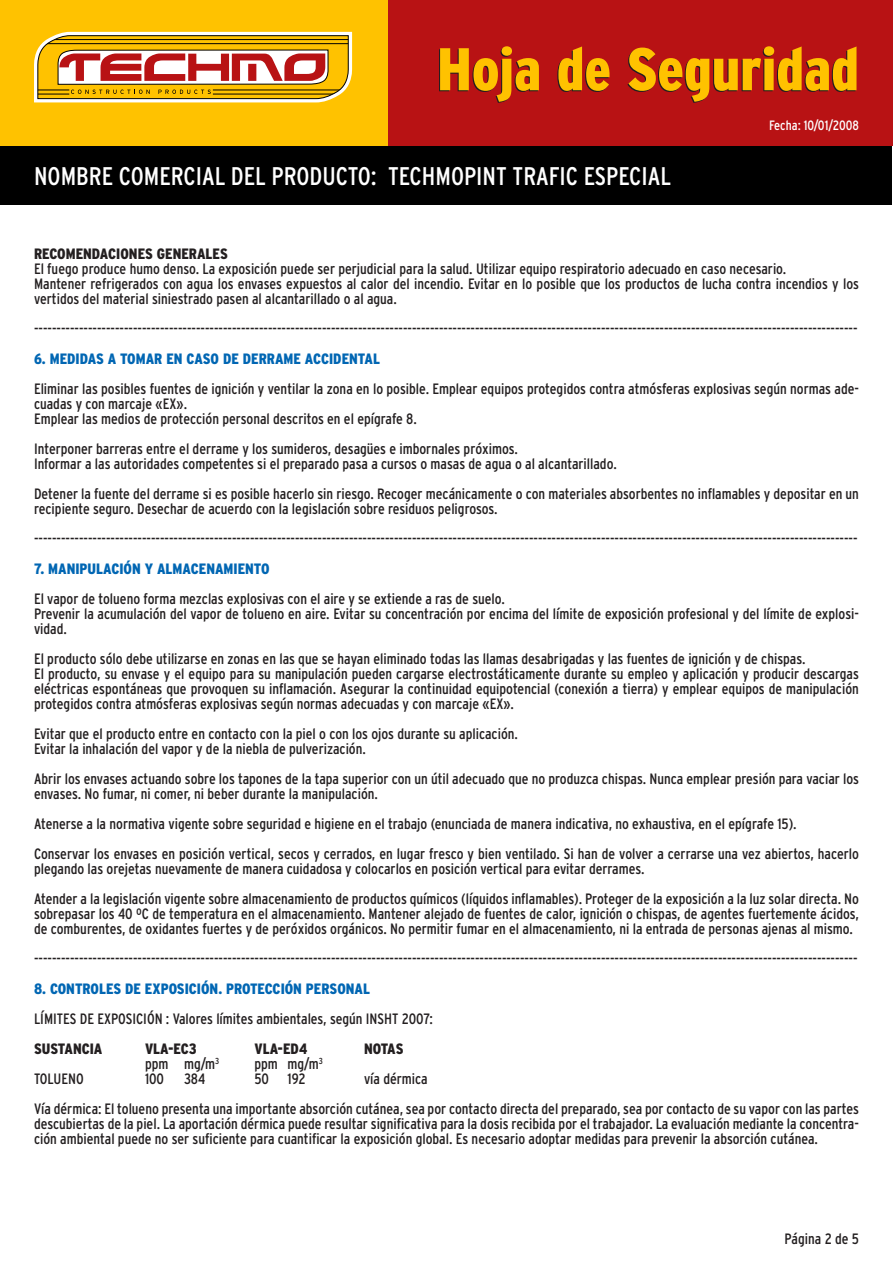
<style>
.page{position:relative;width:893px;height:1263px;background:#fff}
.page>*{position:absolute;margin:0;border:0;box-sizing:border-box;transform-origin:0 0}
.t1{font:900 condensed 60px "Interstate";color:#ffc200}
.t2{font:condensed 25.5px "Interstate";color:#fff}
.general{font:condensed 15px/15px "Interstate";color:#231f20}
.ladillo_azul{font:900 condensed 15px "Interstate";color:#0166b3}
.general-2{font:900 condensed 15px "Interstate";color:#231f20}
.t3{font:condensed 13.5px "Interstate";color:#fff}
</style>
<div class="page">
<div style="left:0;top:104px;width:892px;height:101px;background:#000"></div>
<div style="left:0;top:0;width:892px;height:145px;background:#ffc200"></div>
<div style="left:388px;top:0;width:504px;height:145px;background:#b81214"></div>
<svg style="left:34px;top:31px;width:319px;height:72px"></svg>
<h1 class="t1" style="left:437px;top:36px;width:423px">Hoja de Seguridad</h1>
<h2 class="t2" style="left:34px;top:162px;width:639px">NOMBRE COMERCIAL DEL PRODUCTO: TECHMOPINT TRAFIC ESPECIAL</h2>
<p class="t3" style="left:769px;top:117px;width:91px">Fecha: 10/01/2008</p>
<p class="general-2" style="left:34px;top:245px;width:195px">RECOMENDACIONES GENERALES</p>
<p class="general" style="left:34px;top:261px;width:754px">El fuego produce humo denso. La exposición puede ser perjudicial para la salud. Utilizar equipo respiratorio adecuado en caso necesario.</p>
<p class="general" style="left:34px;top:276px;width:826px">Mantener refrigerados con agua los envases expuestos al calor del incendio. Evitar en lo posible que los productos de lucha contra incendios y los vertidos del material siniestrado pasen al alcantarillado o al agua.</p>
<p class="general" style="left:34px;top:321px;width:825px">---------------------------------------------------------------------------------------------------------------------------------------------------------------------------------------</p>
<p class="ladillo_azul" style="left:34px;top:350px;width:347px">6. MEDIDAS A TOMAR EN CASO DE DERRAME ACCIDENTAL</p>
<p class="general" style="left:34px;top:381px;width:826px">Eliminar las posibles fuentes de ignición y ventilar la zona en lo posible. Emplear equipos protegidos contra atmósferas explosivas según normas ade&shy;cuadas y con marcaje «EX».</p>
<p class="general" style="left:34px;top:411px;width:384px">Emplear las medios de protección personal descritos en el epígrafe 8.</p>
<p class="general" style="left:34px;top:441px;width:485px">Interponer barreras entre el derrame y los sumideros, desagües e imbornales próximos.</p>
<p class="general" style="left:34px;top:456px;width:584px">Informar a las autoridades competentes si el preparado pasa a cursos o masas de agua o al alcantarillado.</p>
<p class="general" style="left:34px;top:486px;width:826px">Detener la fuente del derrame si es posible hacerlo sin riesgo. Recoger mecánicamente o con materiales absorbentes no inflamables y depositar en un recipiente seguro. Desechar de acuerdo con la legislación sobre residuos peligrosos.</p>
<p class="general" style="left:34px;top:531px;width:825px">---------------------------------------------------------------------------------------------------------------------------------------------------------------------------------------</p>
<p class="ladillo_azul" style="left:34px;top:560px;width:237px">7. MANIPULACIÓN Y ALMACENAMIENTO</p>
<p class="general" style="left:34px;top:591px;width:472px">El vapor de tolueno forma mezclas explosivas con el aire y se extiende a ras de suelo.</p>
<p class="general" style="left:34px;top:606px;width:826px">Prevenir la acumulación del vapor de tolueno en aire. Evitar su concentración por encima del límite de exposición profesional y del límite de explosi&shy;vidad.</p>
<p class="general" style="left:34px;top:651px;width:773px">El producto sólo debe utilizarse en zonas en las que se hayan eliminado todas las llamas desabrigadas y las fuentes de ignición y de chispas.</p>
<p class="general" style="left:34px;top:666px;width:826px;text-align:justify">El producto, su envase y el equipo para su manipulación pueden cargarse electrostáticamente durante su empleo y aplicación y producir descargas eléctricas espontáneas que provoquen su inflamación. Asegurar la continuidad equipotencial (conexión a tierra) y emplear equipos de manipulación protegidos contra atmósferas explosivas según normas adecuadas y con marcaje «EX».</p>
<p class="general" style="left:34px;top:726px;width:486px">Evitar que el producto entre en contacto con la piel o con los ojos durante su aplicación.</p>
<p class="general" style="left:34px;top:741px;width:333px">Evitar la inhalación del vapor y de la niebla de pulverización.</p>
<p class="general" style="left:34px;top:771px;width:826px">Abrir los envases actuando sobre los tapones de la tapa superior con un útil adecuado que no produzca chispas. Nunca emplear presión para vaciar los envases. No fumar, ni comer, ni beber durante la manipulación.</p>
<p class="general" style="left:34px;top:816px;width:764px">Atenerse a la normativa vigente sobre seguridad e higiene en el trabajo (enunciada de manera indicativa, no exhaustiva, en el epígrafe 15).</p>
<p class="general" style="left:34px;top:846px;width:826px">Conservar los envases en posición vertical, secos y cerrados, en lugar fresco y bien ventilado. Si han de volver a cerrarse una vez abiertos, hacerlo plegando las orejetas nuevamente de manera cuidadosa y colocarlos en posición vertical para evitar derrames.</p>
<p class="general" style="left:34px;top:891px;width:826px;text-align:justify">Atender a la legislación vigente sobre almacenamiento de productos químicos (líquidos inflamables). Proteger de la exposición a la luz solar directa. No sobrepasar los 40 ºC de temperatura en el almacenamiento. Mantener alejado de fuentes de calor, ignición o chispas, de agentes fuertemente ácidos, de comburentes, de oxidantes fuertes y de peróxidos orgánicos. No permitir fumar en el almacenamiento, ni la entrada de personas ajenas al mismo.</p>
<p class="general" style="left:34px;top:951px;width:825px">---------------------------------------------------------------------------------------------------------------------------------------------------------------------------------------</p>
<p class="ladillo_azul" style="left:34px;top:980px;width:337px">8. CONTROLES DE EXPOSICIÓN. PROTECCIÓN PERSONAL</p>
<p class="general" style="left:34px;top:1011px;width:400px">LÍMITES DE EXPOSICIÓN : Valores límites ambientales, según INSHT 2007:</p>
<p class="general-2" style="left:34px;top:1040px;width:70px">SUSTANCIA</p>
<p class="general-2" style="left:145px;top:1040px;width:53px">VLA-EC3</p>
<p class="general-2" style="left:255px;top:1040px;width:54px">VLA-ED4</p>
<p class="general-2" style="left:364px;top:1040px;width:41px">NOTAS</p>
<p class="general" style="left:145px;top:1056px;width:76px">ppm mg/m<sup>3</sup></p>
<p class="general" style="left:255px;top:1056px;width:70px">ppm mg/m<sup>3</sup></p>
<p class="general" style="left:34px;top:1071px;width:51px">TOLUENO</p>
<p class="general" style="left:145px;top:1071px;width:21px">100</p>
<p class="general" style="left:184px;top:1071px;width:23px">384</p>
<p class="general" style="left:255px;top:1071px;width:52px">50 192</p>
<p class="general" style="left:364px;top:1071px;width:65px">vía dérmica</p>
<p class="general" style="left:34px;top:1101px;width:826px;text-align:justify">Vía dérmica: El tolueno presenta una importante absorción cutánea, sea por contacto directa del preparado, sea por contacto de su vapor con las partes descubiertas de la piel. La aportación dérmica puede resultar significativa para la dosis recibida por el trabajador. La evaluación mediante la concentra&shy;ción ambiental puede no ser suficiente para cuantificar la exposición global. Es necesario adoptar medidas para prevenir la absorción cutánea.</p>
<p class="general" style="left:784px;top:1231px;width:76px">Página 2 de 5</p>
</div>
